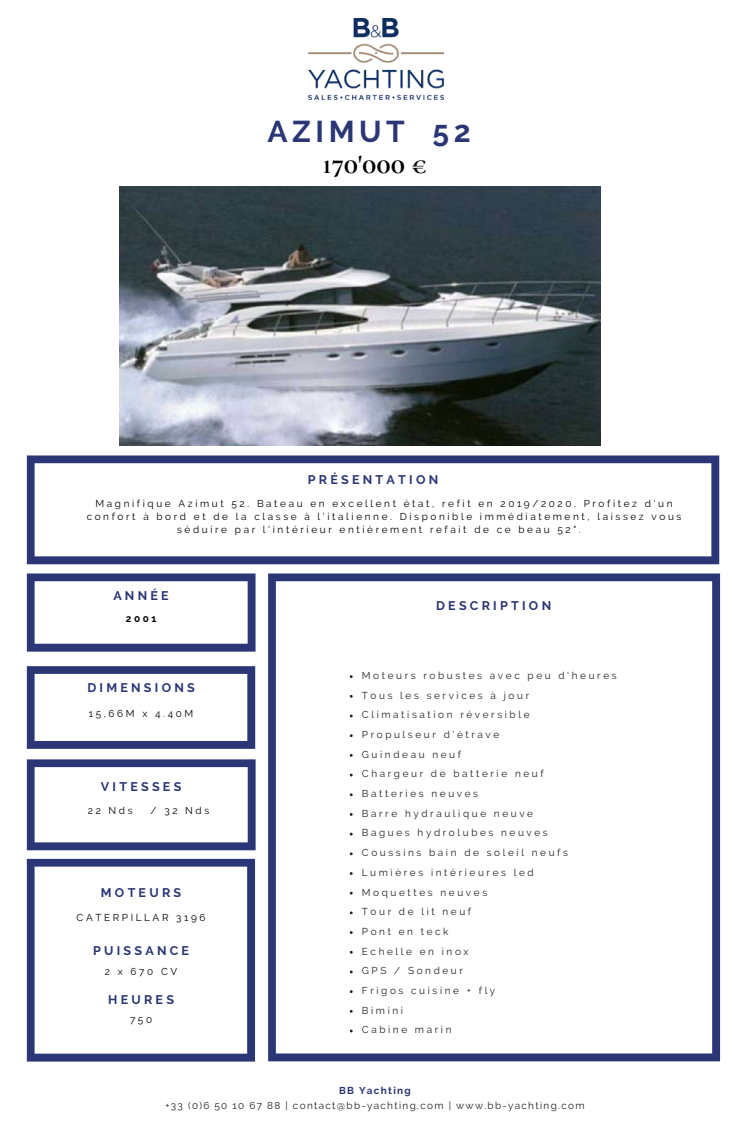
<style>
.page{position:relative;width:750px;height:1125px;background:#fff}
.page>*{position:absolute;margin:0;border:0;box-sizing:border-box;transform-origin:0 0}
.t1{font:700 30px "Raleway";letter-spacing:.15em;color:#2a3675}
.t2{font:700 26.25px "Cormorant SC";color:#000}
.t3{font:700 12.5px "Raleway";letter-spacing:.26em;color:#2a3675}
.t4{font:10px/19.8px "Raleway";letter-spacing:.26em;color:#222}
.t5{font:10px "Raleway";letter-spacing:.26em;color:#000}
.t6{font:10px "Raleway";letter-spacing:.13em;color:#222}
.t7{font:700 10px "Raleway";letter-spacing:.13em;color:#2a3675}
.t8{font:700 10px "Raleway";color:#000}
</style>
<div class="page">
<svg style="left:27px;top:666px;width:228px;height:83px"></svg>
<svg style="left:27px;top:759px;width:229px;height:91px"></svg>
<svg style="left:27px;top:859px;width:228px;height:203px"></svg>
<svg style="left:27px;top:455px;width:692px;height:109px"></svg>
<svg style="left:268px;top:573px;width:452px;height:488px"></svg>
<svg style="left:27px;top:573px;width:229px;height:79px"></svg>
<img style="left:308px;top:19px;width:135px;height:80px">
<img style="left:119px;top:187px;width:481px;height:259px">
<h1 class="t1" style="left:268px;top:114px;width:204px">AZIMUT 52</h1>
<h2 class="t2" style="left:322px;top:148px;width:106px">170'000 €</h2>
<p class="t3" style="left:308px;top:472px;width:132px">PRÉSENTATION</p>
<p class="t5" style="left:96px;top:498px;width:579px">Magnifique Azimut 52. Bateau en excellent état, refit en 2019/2020. Profitez d'un</p>
<p class="t5" style="left:87px;top:511px;width:596px">confort à bord et de la classe à l'italienne. Disponible immédiatement, laissez vous</p>
<p class="t5" style="left:177px;top:524px;width:405px">séduire par l'intérieur entièrement refait de ce beau 52".</p>
<p class="t3" style="left:113px;top:588px;width:57px">ANNÉE</p>
<p class="t8" style="left:126px;top:612px;width:32px">2001</p>
<p class="t3" style="left:87px;top:680px;width:109px">DIMENSIONS</p>
<p class="t5" style="left:89px;top:707px;width:106px">15,66M x 4.40M</p>
<p class="t3" style="left:101px;top:779px;width:82px">VITESSES</p>
<p class="t5" style="left:88px;top:805px;width:46px">22 Nds</p>
<p class="t5" style="left:151px;top:805px;width:60px">/ 32 Nds</p>
<p class="t3" style="left:101px;top:885px;width:82px">MOTEURS</p>
<p class="t5" style="left:77px;top:911px;width:130px">CATERPILLAR 3196</p>
<p class="t3" style="left:93px;top:943px;width:98px">PUISSANCE</p>
<p class="t5" style="left:105px;top:966px;width:74px">2 x 670 CV</p>
<p class="t3" style="left:108px;top:992px;width:67px">HEURES</p>
<p class="t5" style="left:130px;top:1013px;width:24px">750</p>
<p class="t3" style="left:436px;top:598px;width:117px">DESCRIPTION</p>
<p class="t4" style="left:362px;top:666px;width:256px">Moteurs robustes avec peu d'heures<br>Tous les services à jour<br>Climatisation réversible<br>Propulseur d'étrave<br>Guindeau neuf<br>Chargeur de batterie neuf<br>Batteries neuves<br>Barre hydraulique neuve<br>Bagues hydrolubes neuves<br>Coussins bain de soleil neufs<br>Lumières intérieures led<br>Moquettes neuves<br>Tour de lit neuf<br>Pont en teck<br>Echelle en inox<br>GPS / Sondeur<br>Frigos cuisine + fly<br>Bimini<br>Cabine marin</p>
<p class="t7" style="left:339px;top:1085px;width:73px">BB Yachting</p>
<p class="t6" style="left:165px;top:1100px;width:421px">+33 (0)6 50 10 67 88 | contact@bb-yachting.com | www.bb-yachting.com</p>
</div>
